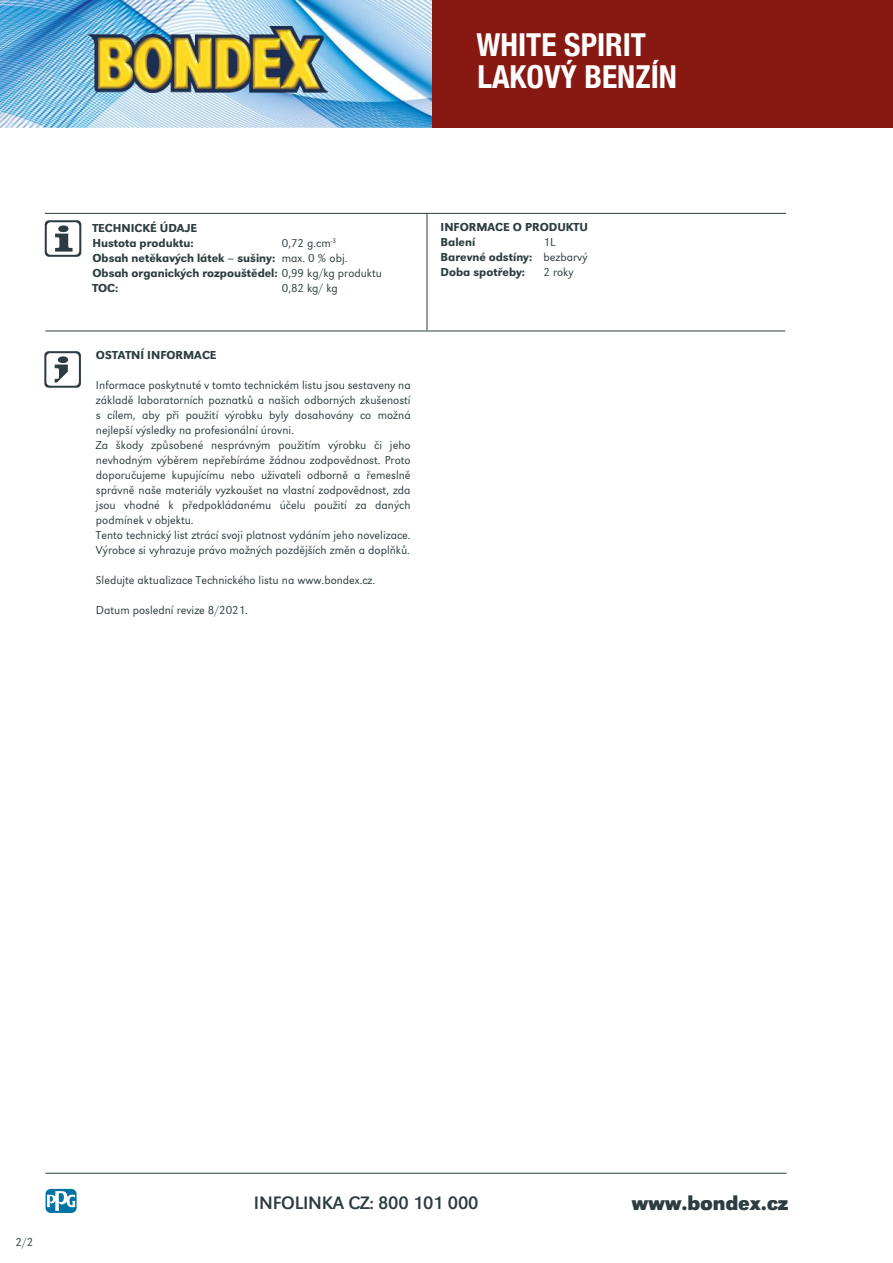
<style>
.page{position:relative;width:893px;height:1263px;background:#fff}
.page>*{position:absolute;margin:0;border:0;box-sizing:border-box;transform-origin:0 0}
.t1{font:700 condensed 31.65px "Helvetica Neue";color:#fff}
.t2{font:700 20.85px "URW Grotesk TCE";letter-spacing:-.01em;color:#2c3c40}
.t3{font:18.75px "URW Grotesk TCE";letter-spacing:-.01em;color:#2c3c40}
.t4{font:300 12px/15px "URW Grotesk TCE";color:#2c3c40}
.t5{font:500 12px/15px "URW Grotesk TCE";color:#2c3c40}
.s1{font-weight:300}
</style>
<div class="page">
<img style="left:0;top:0;width:433px;height:128px">
<hr style="left:45px;top:331px;width:740px;height:1px;background:#2c3c40">
<svg style="left:44px;top:1188px;width:34px;height:26px"></svg>
<svg style="left:46px;top:1189px;width:31px;height:24px"></svg>
<svg style="left:47px;top:1190px;width:28px;height:21px"></svg>
<svg style="left:44px;top:351px;width:37px;height:37px"></svg>
<hr style="left:427px;top:213px;width:1px;height:117px;background:#2c3c40">
<hr style="left:45px;top:1173px;width:742px;height:1px;background:#2c3c40">
<hr style="left:45px;top:213px;width:741px;height:1px;background:#2c3c40">
<svg style="left:45px;top:220px;width:36px;height:37px"></svg>
<div style="left:433px;top:0;width:460px;height:128px;background:#881812"></div>
<img style="left:88px;top:26px;width:240px;height:67px">
<h1 class="t1" style="left:477px;top:18px;width:171px">WHITE SPIRIT</h1>
<h1 class="t1" style="left:477px;top:50px;width:201px">LAKOVÝ BENZÍN</h1>
<p class="t5" style="left:92px;top:221px;width:106px">TECHNICKÉ ÚDAJE<br>Hustota produktu:</p>
<p class="t5" style="left:92px;top:236px;width:291px;text-indent:190px"><span class="s1">0,72 g.cm</span><sup>-3<br></sup>Obsah netěkavých látek – sušiny: <span class="s1">max. 0 % obj.<br></span>Obsah organických rozpouštědel: <span class="s1">0,99 kg/kg produktu<br></span>TOC:</p>
<p class="t4" style="left:282px;top:281px;width:58px">0,82 kg/ kg</p>
<p class="t5" style="left:96px;top:347px;width:122px">OSTATNÍ INFORMACE</p>
<p class="t4" style="left:96px;top:377px;width:316px">Informace poskytnuté v tomto technickém listu jsou sestaveny na základě laboratorních poznatků a našich odborných zkušeností s cílem, aby při použití výrobku byly dosahovány co možná nejlepší výsledky na profesionální úrovni.<br>Za škody způsobené nesprávným použitím výrobku či jeho nevhodným výběrem nepřebíráme žádnou zodpovědnost. Proto doporučujeme kupujícímu nebo uživateli odborně a řemeslně správně naše materiály vyzkoušet na vlastní zodpovědnost, zda jsou vhodné k předpokládanému účelu použití za daných podmínek v objektu.<br>Tento technický list ztrácí svoji platnost vydáním jeho novelizace.<br>Výrobce si vyhrazuje právo možných pozdějších změn a doplňků.</p>
<p class="t4" style="left:96px;top:572px;width:281px">Sledujte aktualizace Technického listu na www.bondex.cz.</p>
<p class="t4" style="left:96px;top:602px;width:154px">Datum poslední revize 8/2021.</p>
<p class="t5" style="left:441px;top:220px;width:149px">INFORMACE O PRODUKTU<br>Balení</p>
<p class="t5" style="left:441px;top:235px;width:149px;text-indent:103px"><span class="s1">1L<br></span>Barevné odstíny: <span class="s1">bezbarvý<br></span>Doba spotřeby:</p>
<p class="t4" style="left:544px;top:265px;width:32px">2 roky</p>
<p class="t4" style="left:16px;top:1234px;width:19px">2/2</p>
<h3 class="t3" style="left:254px;top:1192px;width:226px">INFOLINKA CZ: 800 101 000</h3>
<h2 class="t2" style="left:632px;top:1190px;width:158px">www.bondex.cz</h2>
</div>
